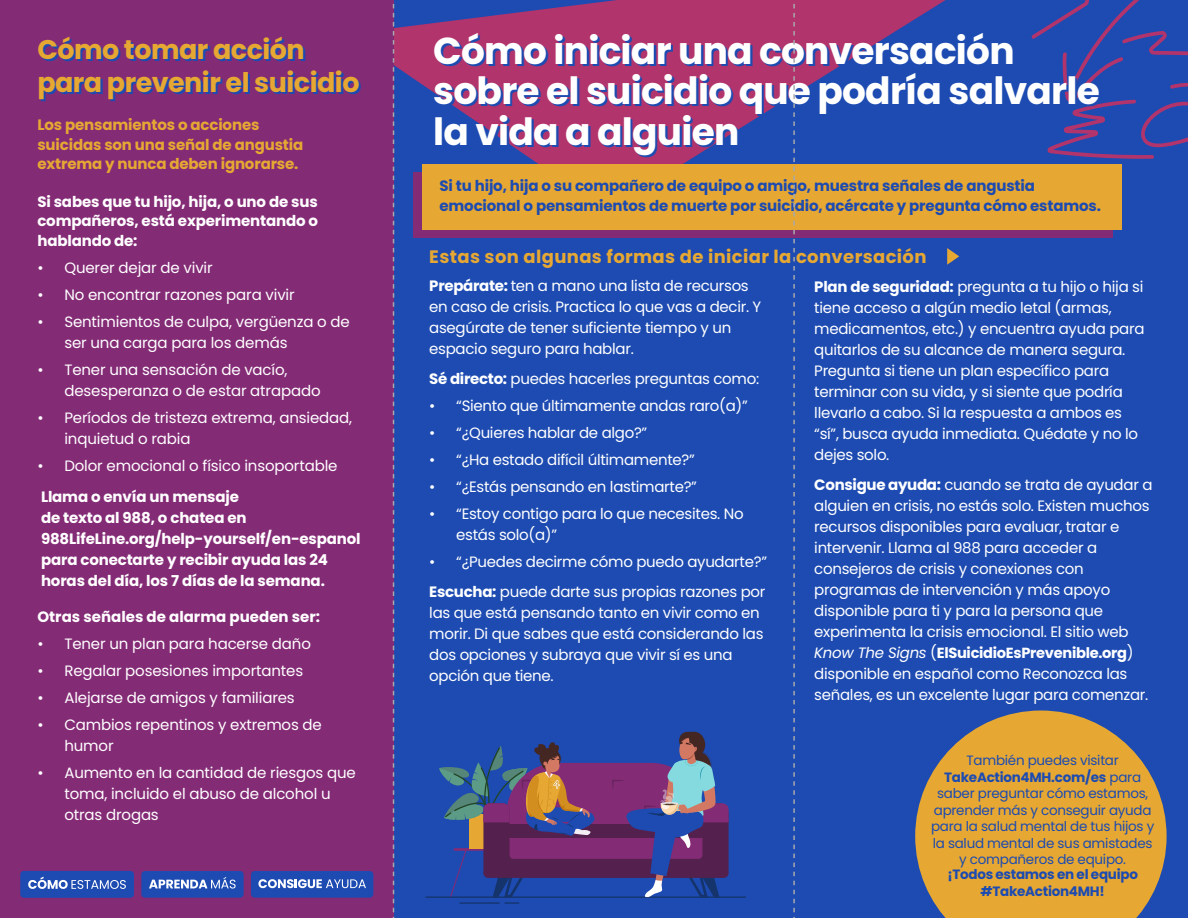
<style>
.page{position:relative;width:1188px;height:918px;background:#fff}
.page>*{position:absolute;margin:0;border:0;box-sizing:border-box;transform-origin:0 0}
.t1{font:700 37.5px/40.5px "Poppins";letter-spacing:-.02em;color:#fff}
.t2{font:700 27px/33px "Poppins";letter-spacing:-.02em;color:#e6a833}
.t3{font:700 18px "Poppins";letter-spacing:.02em;color:#e6a833}
.t4{font:15px/21px "Poppins";letter-spacing:-.02em;color:#fff}
.t5{font:700 15px/21px "Poppins";letter-spacing:-.01em;color:#fff;text-align:justify}
.t6{font:700 15px/19.5px "Poppins";letter-spacing:-.01em;color:#1d4bb1}
.t7{font:700 15px/19.5px "Poppins";letter-spacing:-.01em;color:#e6a833}
.t8{font:700 14.7px "Poppins";letter-spacing:-.02em;color:#fff}
.t9{font:13.5px/16.5px "Poppins";letter-spacing:-.02em;color:#1d4bb1;text-align:center}
.t10{font:700 13.5px/16.5px "Poppins";letter-spacing:-.02em;color:#1d4bb1;text-align:center}
.s1{font-weight:700}
.s2{font-weight:400;font-style:italic;font-size:15px}
.s3{font-weight:400;font-size:15px}
</style>
<div class="page">
<div style="left:394px;top:0;width:794px;height:918px;background:#1d4bb1"></div>
<svg style="left:394px;top:0;width:552px;height:207px;fill:#b2346c"></svg>
<div style="left:0;top:0;width:394px;height:918px;background:#842b76"></div>
<svg style="left:1031px;top:0;width:157px;height:159px"></svg>
<svg style="left:915px;top:711px;width:252px;height:207px;fill:#e6a833"></svg>
<div style="left:413px;top:172px;width:699px;height:66px;background:#842b76"></div>
<div style="left:422px;top:164px;width:699px;height:65px;background:#e6a833"></div>
<hr style="left:425px;top:896px;width:321px;height:2px;background:#15346b">
<svg style="left:439px;top:731px;width:290px;height:173px"></svg>
<svg style="left:947px;top:248px;width:12px;height:17px"></svg>
<div style="left:20px;top:871px;width:114px;height:27px;background:#1d4bb1;border-radius:4px"></div>
<svg style="left:28px;top:877px;width:98px;height:12px"></svg>
<div style="left:141px;top:871px;width:103px;height:27px;background:#1d4bb1;border-radius:4px"></div>
<svg style="left:149px;top:877px;width:87px;height:12px"></svg>
<div style="left:251px;top:871px;width:122px;height:27px;background:#1d4bb1;border-radius:4px"></div>
<svg style="left:258px;top:879px;width:108px;height:9px"></svg>
<svg style="left:793px;top:0;width:2px;height:918px"></svg>
<svg style="left:393px;top:3px;width:1px;height:915px"></svg>
<h2 class="t2" style="left:37px;top:33px;width:324px">Cómo tomar acción para prevenir el suicidio</h2>
<p class="t7" style="left:37px;top:115px;width:267px">Los pensamientos o acciones suicidas son una señal de angustia extrema y nunca deben ignorarse.</p>
<p class="t5" style="left:37px;top:192px;width:282px;line-height:19.5px">Si sabes que tu hijo, hija, o uno de sus compañeros, está experimentando o hablando de:</p>
<p class="t4" style="left:37px;top:257px;width:177px">• Querer dejar de vivir</p>
<p class="t4" style="left:37px;top:284px;width:259px">• No encontrar razones para vivir</p>
<p class="t4" style="left:64px;top:311px;width:287px;text-indent:-27px">• Sentimientos de culpa, vergüenza o de ser una carga para los demás</p>
<p class="t4" style="left:64px;top:359px;width:258px;text-indent:-27px">• Tener una sensación de vacío, desesperanza o de estar atrapado</p>
<p class="t4" style="left:64px;top:407px;width:289px;text-indent:-27px">• Períodos de tristeza extrema, ansiedad, inquietud o rabia</p>
<p class="t4" style="left:37px;top:455px;width:302px">• Dolor emocional o físico insoportable</p>
<p class="t5" style="left:41px;top:486px;width:321px;text-align:left">Llama o envía un mensaje<br>de texto al 988, o chatea en 988LifeLine.org/help-yourself/en-espanol para conectarte y recibir ayuda las 24 horas del día, los 7 días de la semana.</p>
<p class="t5" style="left:37px;top:606px;width:284px">Otras señales de alarma pueden ser:</p>
<p class="t4" style="left:37px;top:633px;width:275px">• Tener un plan para hacerse daño</p>
<p class="t4" style="left:37px;top:660px;width:267px">• Regalar posesiones importantes</p>
<p class="t4" style="left:37px;top:687px;width:259px">• Alejarse de amigos y familiares</p>
<p class="t4" style="left:64px;top:714px;width:259px;text-indent:-27px">• Cambios repentinos y extremos de humor</p>
<p class="t4" style="left:64px;top:762px;width:293px;text-indent:-27px">• Aumento en la cantidad de riesgos que toma, incluido el abuso de alcohol u otras drogas</p>
<h1 class="t1" style="left:433px;top:31px;width:668px">Cómo iniciar una conversación sobre el suicidio que podría salvarle la vida a alguien</h1>
<p class="t6" style="left:439px;top:176px;width:663px">Si tu hijo, hija o su compañero de equipo o amigo, muestra señales de angustia emocional o pensamientos de muerte por suicidio, acércate y pregunta cómo estamos.</p>
<p class="t3" style="left:429px;top:246px;width:499px">Estas son algunas formas de iniciar la conversación</p>
<p class="t4" style="left:814px;top:276px;width:332px"><span class="s1">Plan de seguridad:</span> pregunta a tu hijo o hija si tiene acceso a algún medio letal (armas, medicamentos, etc.) y encuentra ayuda para quitarlos de su alcance de manera segura.<br>Pregunta si tiene un plan específico para terminar con su vida, y si siente que podría llevarlo a cabo. Si la respuesta a ambos es “sí”, busca ayuda inmediata. Quédate y no lo dejes solo.</p>
<p class="t4" style="left:814px;top:474px;width:340px"><span class="s1">Consigue ayuda:</span> cuando se trata de ayudar a alguien en crisis, no estás solo. Existen muchos recursos disponibles para evaluar, tratar e intervenir. Llama al 988 para acceder a consejeros de crisis y conexiones con programas de intervención y más apoyo disponible para ti y para la persona que experimenta la crisis emocional. El sitio web</p>
<p class="t8" style="left:814px;top:644px;width:321px"><span class="s2">Know The Signs</span> <span class="s3">(</span>ElSuicidioEsPrevenible.org<span class="s3">)</span></p>
<p class="t4" style="left:814px;top:663px;width:336px">disponible en español como Reconozca las señales, es un excelente lugar para comenzar.</p>
<p class="t4" style="left:429px;top:275px;width:334px"><span class="s1">Prepárate:</span> ten a mano una lista de recursos en caso de crisis. Practica lo que vas a decir. Y asegúrate de tener suficiente tiempo y un espacio seguro para hablar.</p>
<p class="t4" style="left:429px;top:368px;width:331px"><span class="s1">Sé directo:</span> puedes hacerles preguntas como:</p>
<p class="t4" style="left:429px;top:395px;width:320px">• “Siento que últimamente andas raro(a)”</p>
<p class="t4" style="left:429px;top:422px;width:220px">• “¿Quieres hablar de algo?”</p>
<p class="t4" style="left:429px;top:449px;width:267px">• “¿Ha estado difícil últimamente?”</p>
<p class="t4" style="left:429px;top:476px;width:269px">• “¿Estás pensando en lastimarte?”</p>
<p class="t4" style="left:456px;top:503px;width:289px;text-indent:-27px">• “Estoy contigo para lo que necesites. No estás solo(a)”</p>
<p class="t4" style="left:429px;top:547px;width:339px;line-height:30px">• “¿Puedes decirme cómo puedo ayudarte?”<br><span class="s1">Escucha:</span> puede darte sus propias razones por</p>
<p class="t4" style="left:429px;top:602px;width:336px">las que está pensando tanto en vivir como en morir. Di que sabes que está considerando las dos opciones y subraya que vivir sí es una opción que tiene.</p>
<p class="t9" style="left:931px;top:752px;width:225px">También puedes visitar<br><span class="s1">TakeAction4MH.com/es</span> para saber preguntar cómo estamos, aprender más y conseguir ayuda para la salud mental de tus hijos y la salud mental de sus amistades y compañeros de equipo.</p>
<p class="t10" style="left:947px;top:866px;width:192px">¡Todos estamos en el equipo #TakeAction4MH!</p>
</div>
